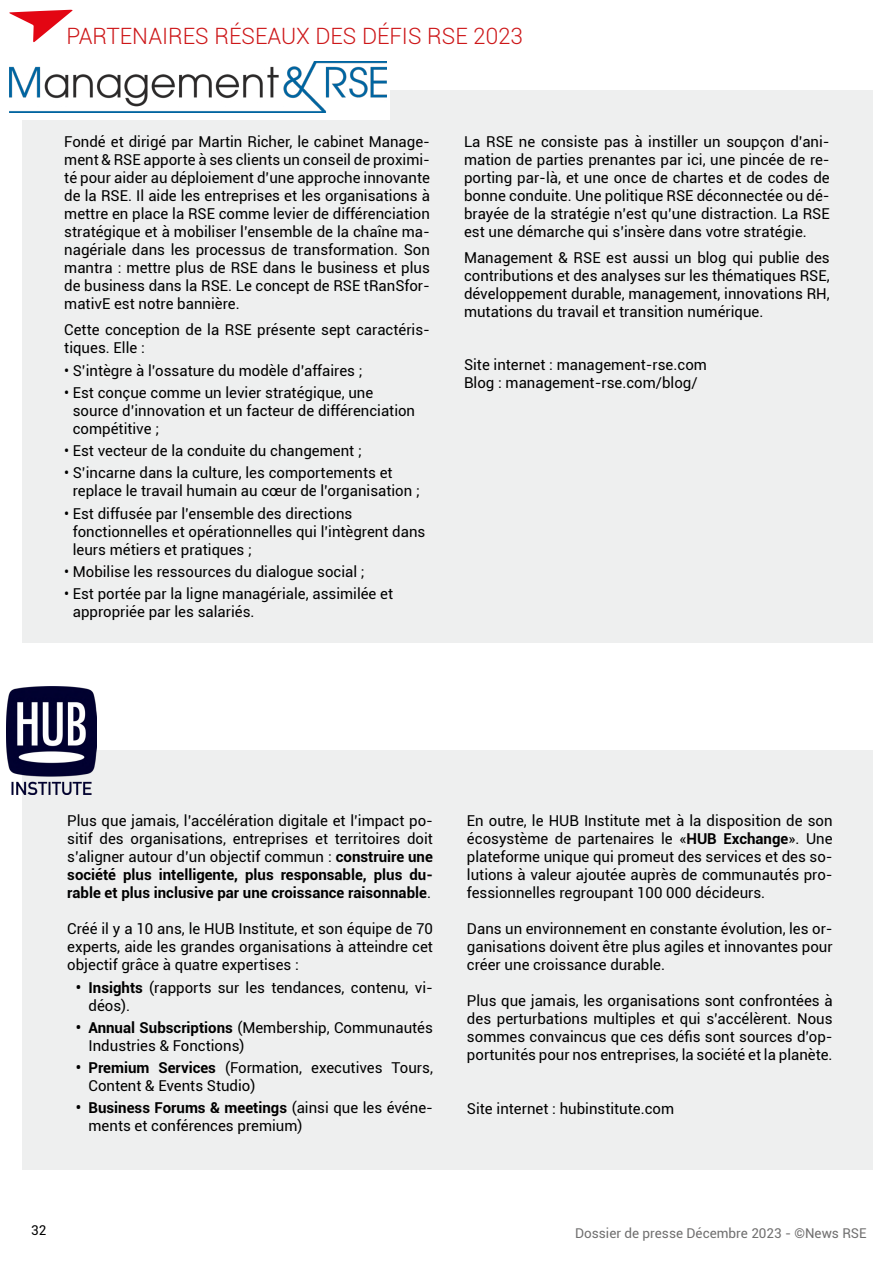
<style>
.page{position:relative;width:893px;height:1263px;background:#fff}
.page>*{position:absolute;margin:0;border:0;box-sizing:border-box;transform-origin:0 0}
.t1{font:300 22.5px "Roboto";color:#cd1719}
.t2{font:15px/18px "Roboto";color:#000}
.t3{font:13.5px "Roboto";color:#706f6f}
.t4{font:13.5px "Roboto";color:#000}
.s1{font-weight:700}
</style>
<div class="page">
<div style="left:22px;top:90px;width:850px;height:552px;background:#eeefef"></div>
<div style="left:22px;top:750px;width:850px;height:420px;background:#eeefef"></div>
<svg style="left:9px;top:10px;width:64px;height:32px"></svg>
<img style="left:6px;top:687px;width:91px;height:108px">
<div style="left:3px;top:53px;width:387px;height:67px;background:#fff"></div>
<img style="left:10px;top:62px;width:376px;height:50px">
<h1 class="t1" style="left:66px;top:21px;width:458px">PARTENAIRES RÉSEAUX DES DÉFIS RSE 2023</h1>
<p class="t2" style="left:64px;top:132px;width:367px;text-align:justify">Fondé et dirigé par Martin Richer, le cabinet Manage&shy;ment &amp; RSE apporte à ses clients un conseil de proximi&shy;té pour aider au déploiement d’une approche innovante de la RSE. Il aide les entreprises et les organisations à mettre en place la RSE comme levier de différenciation stratégique et à mobiliser l’ensemble de la chaîne ma&shy;nagériale dans les processus de transformation. Son mantra : mettre plus de RSE dans le business et plus de business dans la RSE. Le concept de RSE tRanSfor&shy;mativE est notre bannière.</p>
<p class="t2" style="left:64px;top:320px;width:367px">Cette conception de la RSE présente sept caractéris&shy;tiques. Elle :</p>
<p class="t2" style="left:64px;top:361px;width:300px">• S’intègre à l’ossature du modèle d’affaires ;</p>
<p class="t2" style="left:73px;top:383px;width:344px;text-indent:-9px">• Est conçue comme un levier stratégique, une source d’innovation et un facteur de différenciation compétitive ;</p>
<p class="t2" style="left:64px;top:441px;width:299px">• Est vecteur de la conduite du changement ;</p>
<p class="t2" style="left:73px;top:463px;width:349px;text-indent:-9px">• S’incarne dans la culture, les comportements et replace le travail humain au cœur de l’organisation ;</p>
<p class="t2" style="left:73px;top:504px;width:354px;text-indent:-9px">• Est diffusée par l’ensemble des directions fonctionnelles et opérationnelles qui l’intègrent dans leurs métiers et pratiques ;</p>
<p class="t2" style="left:64px;top:562px;width:302px">• Mobilise les ressources du dialogue social ;</p>
<p class="t2" style="left:73px;top:584px;width:322px;text-indent:-9px">• Est portée par la ligne managériale, assimilée et appropriée par les salariés.</p>
<p class="t2" style="left:464px;top:132px;width:367px;text-align:justify">La RSE ne consiste pas à instiller un soupçon d’ani&shy;mation de parties prenantes par ici, une pincée de re&shy;porting par-là, et une once de chartes et de codes de bonne conduite. Une politique RSE déconnectée ou dé&shy;brayée de la stratégie n’est qu’une distraction. La RSE est une démarche qui s’insère dans votre stratégie.</p>
<p class="t2" style="left:464px;top:248px;width:367px;text-align:justify">Management &amp; RSE est aussi un blog qui publie des contributions et des analyses sur les thématiques RSE, développement durable, management, innovations RH, mutations du travail et transition numérique.</p>
<p class="t2" style="left:464px;top:355px;width:244px">Site internet : management-rse.com<br>Blog : management-rse.com/blog/</p>
<p class="t2" style="left:67px;top:811px;width:367px;text-align:justify">Plus que jamais, l’accélération digitale et l’impact po&shy;sitif des organisations, entreprises et territoires doit s’aligner autour d’un objectif commun : <span class="s1">construire une société plus intelligente, plus responsable, plus du&shy;rable et plus inclusive par une croissance raisonnable</span>.</p>
<p class="t2" style="left:67px;top:919px;width:367px;text-align:justify">Créé il y a 10 ans, le HUB Institute, et son équipe de 70 experts, aide les grandes organisations à atteindre cet objectif grâce à quatre expertises :</p>
<p class="t2" style="left:89px;top:978px;width:346px;text-indent:-13px"><span class="s1">• Insights</span> (rapports sur les tendances, contenu, vi&shy;déos).</p>
<p class="t2" style="left:89px;top:1018px;width:346px;text-indent:-13px"><span class="s1">• Annual Subscriptions</span> (Membership, Communautés<br>Industries &amp; Fonctions)</p>
<p class="t2" style="left:89px;top:1058px;width:346px;text-indent:-13px"><span class="s1">• Premium Services</span> (Formation, executives Tours,<br>Content &amp; Events Studio)</p>
<p class="t2" style="left:89px;top:1098px;width:346px;text-indent:-13px"><span class="s1">• Business Forums &amp; meetings</span> (ainsi que les événe&shy;ments et conférences premium)</p>
<p class="t2" style="left:467px;top:811px;width:367px;text-align:justify">En outre, le HUB Institute met à la disposition de son écosystème de partenaires le «<span class="s1">HUB Exchange</span>». Une plateforme unique qui promeut des services et des so&shy;lutions à valeur ajoutée auprès de communautés pro&shy;fessionnelles regroupant 100 000 décideurs.</p>
<p class="t2" style="left:467px;top:919px;width:367px;text-align:justify">Dans un environnement en constante évolution, les or&shy;ganisations doivent être plus agiles et innovantes pour créer une croissance durable.</p>
<p class="t2" style="left:467px;top:991px;width:367px;text-align:justify">Plus que jamais, les organisations sont confrontées à des perturbations multiples et qui s’accélèrent. Nous sommes convaincus que ces défis sont sources d’op&shy;portunités pour nos entreprises, la société et la planète.</p>
<p class="t2" style="left:467px;top:1099px;width:209px">Site internet : hubinstitute.com</p>
<p class="t4" style="left:31px;top:1220px;width:17px">32</p>
<p class="t3" style="left:575px;top:1223px;width:293px">Dossier de presse Décembre 2023 - ©News RSE</p>
</div>
